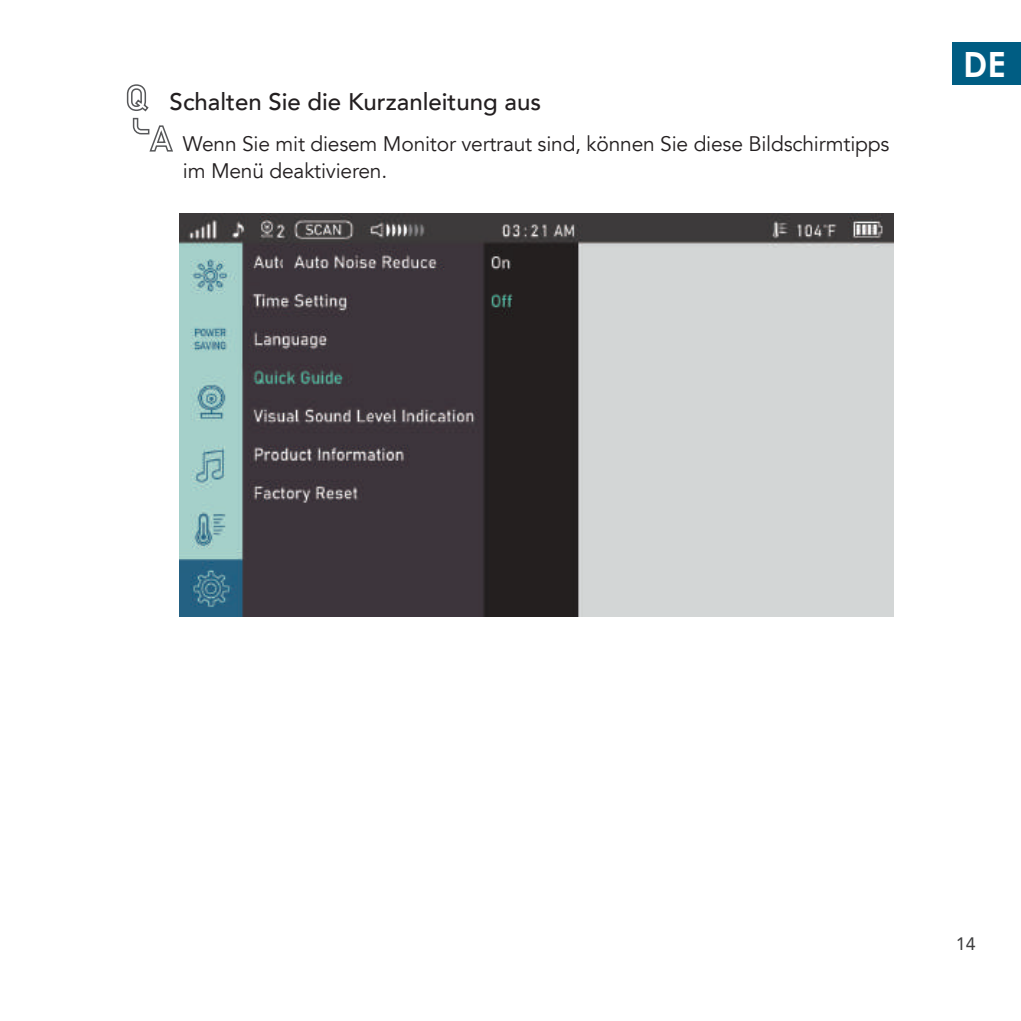
<style>
.page{position:relative;width:1021px;height:1021px;background:#fff}
.page>*{position:absolute;margin:0;border:0;box-sizing:border-box;transform-origin:0 0}
.t1{font:700 34.8px "Century Gothic";color:#fff}
.t2{font:500 24px "Avenir LT";color:#231f20}
.t3{font:21px/27px "Avenir LT";letter-spacing:-.01em;color:#231f20}
.t4{font:18px "Avenir LT";color:#3e3e3f}
</style>
<div class="page">
<div style="left:952px;top:43px;width:68px;height:42px;background:#005d83"></div>
<svg style="left:126px;top:84px;width:23px;height:28px"></svg>
<svg style="left:133px;top:118px;width:40px;height:34px"></svg>
<img style="left:179px;top:214px;width:714px;height:402px">
<p class="t2" style="left:170px;top:88px;width:373px">Schalten Sie die Kurzanleitung aus</p>
<p class="t3" style="left:183px;top:131px;width:708px">Wenn Sie mit diesem Monitor vertraut sind, können Sie diese Bildschirmtipps im Menü deaktivieren.</p>
<h1 class="t1" style="left:963px;top:38px;width:44px">DE</h1>
<p class="t4" style="left:955px;top:933px;width:22px">14</p>
</div>
